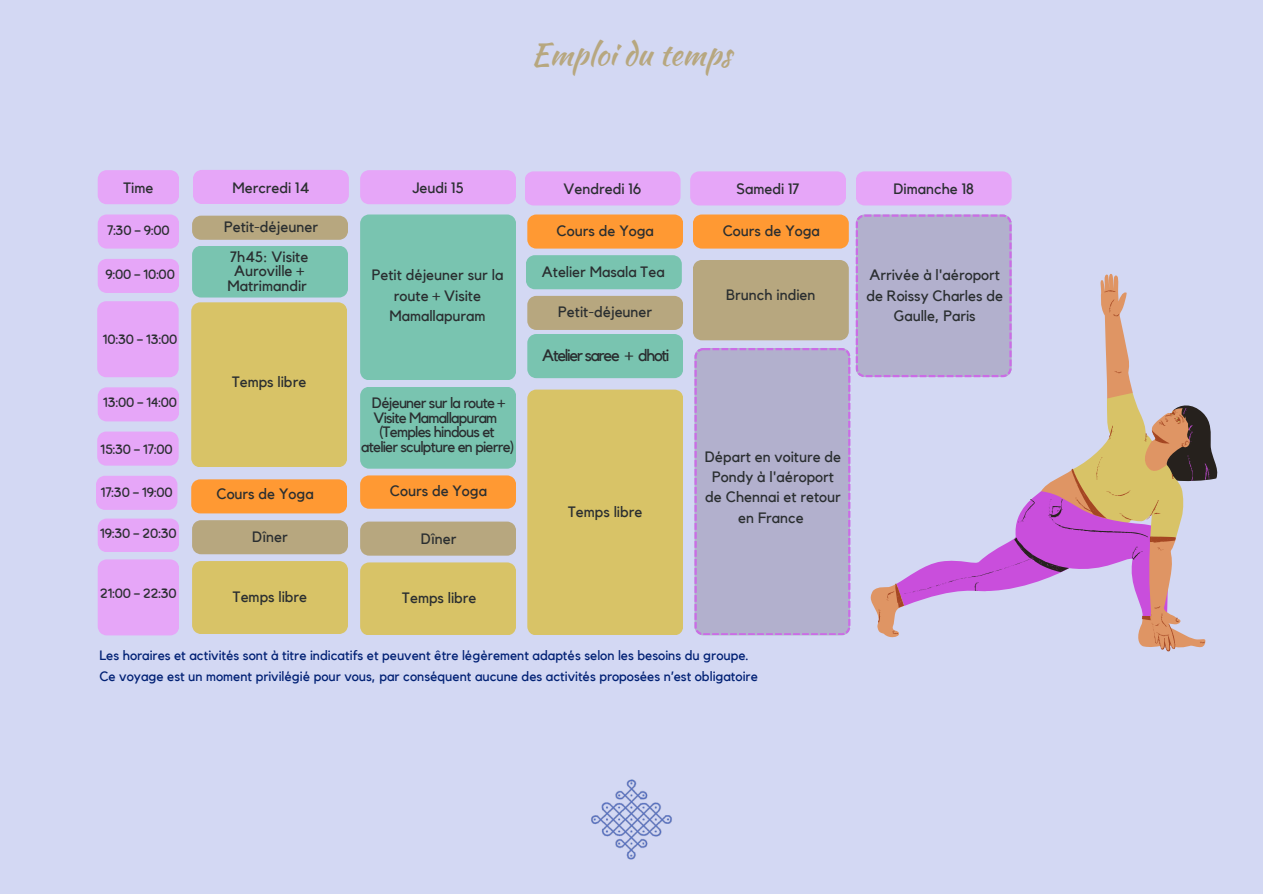
<style>
.page{position:relative;width:1263px;height:894px;background:#fff}
.page>*{position:absolute;margin:0;border:0;box-sizing:border-box;transform-origin:0 0}
.t1{font:30.6px "Kaushan Script";color:#b7a77f}
.t2{font:16.5px "Kollektif";letter-spacing:-.075em;color:#2a2e30}
.t3{font:15px/20.2px "Kollektif";color:#2a2e30;text-align:center}
.t4{font:15px/14.5px "Kollektif";letter-spacing:-.05em;color:#2a2e30;text-align:center}
.t5{font:13.5px "Kollektif";color:#002074}
.t6{font:13.5px "Sniglet";color:#2a2e30}
</style>
<div class="page">
<div style="left:0;top:0;width:1263px;height:893px;background:#d3d8f3"></div>
<img style="left:591px;top:779px;width:81px;height:81px">
<div style="left:98px;top:170px;width:81px;height:34px;background:#e6a6f8"></div>
<div style="left:525px;top:171px;width:155px;height:34px;background:#e6a6f8"></div>
<div style="left:98px;top:214px;width:81px;height:34px;background:#e6a6f8"></div>
<div style="left:98px;top:259px;width:81px;height:34px;background:#e6a6f8"></div>
<div style="left:97px;top:301px;width:82px;height:76px;background:#e6a6f8"></div>
<div style="left:98px;top:387px;width:81px;height:34px;background:#e6a6f8"></div>
<svg style="left:97px;top:431px;width:82px;height:34px;background:#e5a8f7"></svg>
<div style="left:98px;top:518px;width:81px;height:34px;background:#e6a6f8"></div>
<div style="left:98px;top:559px;width:81px;height:76px;background:#e6a6f8"></div>
<div style="left:690px;top:171px;width:156px;height:34px;background:#e6a6f8"></div>
<div style="left:856px;top:171px;width:156px;height:34px;background:#e6a6f8"></div>
<div style="left:527px;top:214px;width:156px;height:34px;background:#f93"></div>
<div style="left:693px;top:214px;width:156px;height:34px;background:#f93"></div>
<div style="left:360px;top:170px;width:156px;height:34px;background:#e6a6f8"></div>
<div style="left:693px;top:260px;width:156px;height:80px;background:#b7a77f"></div>
<div style="left:527px;top:389px;width:156px;height:246px;background:#d8c367"></div>
<div style="left:96px;top:475px;width:81px;height:34px;background:#e6a6f8"></div>
<div style="left:694px;top:348px;width:156px;height:287px;background:#b2b0cd"></div>
<div style="left:360px;top:214px;width:156px;height:166px;background:#79c4b0"></div>
<div style="left:360px;top:387px;width:156px;height:81px;background:#79c4b0"></div>
<div style="left:360px;top:521px;width:156px;height:34px;background:#b7a77f"></div>
<div style="left:360px;top:562px;width:156px;height:73px;background:#d8c367"></div>
<div style="left:360px;top:475px;width:156px;height:33px;background:#f93"></div>
<svg style="left:856px;top:214px;width:362px;height:379px"></svg>
<svg style="left:878px;top:290px;width:327px;height:361px"></svg>
<svg style="left:527px;top:296px;width:156px;height:82px;background:#98b9a0"></svg>
<div style="left:526px;top:255px;width:156px;height:34px;background:#79c4b0"></div>
<div style="left:193px;top:170px;width:156px;height:34px;background:#e6a6f8"></div>
<div style="left:192px;top:520px;width:156px;height:34px;background:#b7a77f"></div>
<div style="left:192px;top:561px;width:156px;height:73px;background:#d8c367"></div>
<div style="left:191px;top:479px;width:156px;height:34px;background:#f93"></div>
<svg style="left:191px;top:246px;width:157px;height:221px;background:#c2c37c"></svg>
<svg style="left:192px;top:215px;width:156px;height:25px;background:#b8a985"></svg>
<p class="t1" style="left:531px;top:31px;width:202px">Emploi du temps</p>
<p class="t3" style="left:123px;top:178px;width:31px">Time</p>
<p class="t6" style="left:107px;top:222px;width:64px">7:30 - 9:00</p>
<p class="t6" style="left:105px;top:266px;width:71px">9:00 - 10:00</p>
<p class="t3" style="left:232px;top:178px;width:79px">Mercredi 14</p>
<p class="t3" style="left:224px;top:217px;width:95px">Petit-déjeuner</p>
<p class="t3" style="left:227px;top:249px;width:82px;line-height:14.5px">7h45: Visite<br>Auroville +<br>Matrimandir</p>
<p class="t3" style="left:412px;top:178px;width:53px">Jeudi 15</p>
<p class="t3" style="left:564px;top:180px;width:79px">Vendredi 16</p>
<p class="t3" style="left:736px;top:180px;width:65px">Samedi 17</p>
<p class="t3" style="left:893px;top:180px;width:82px">Dimanche 18</p>
<p class="t3" style="left:557px;top:221px;width:99px">Cours de Yoga</p>
<p class="t3" style="left:723px;top:221px;width:99px">Cours de Yoga</p>
<p class="t3" style="left:372px;top:265px;width:133px">Petit déjeuner sur la route + Visite<br>Mamallapuram</p>
<p class="t3" style="left:542px;top:262px;width:124px">Atelier Masala Tea</p>
<p class="t3" style="left:558px;top:302px;width:95px">Petit-déjeuner</p>
<p class="t3" style="left:726px;top:285px;width:91px">Brunch indien</p>
<p class="t3" style="left:866px;top:265px;width:138px">Arrivée à l'aéroport de Roissy Charles de<br>Gaulle, Paris</p>
<p class="t6" style="left:103px;top:331px;width:76px">10:30 - 13:00</p>
<p class="t2" style="left:542px;top:347px;width:129px">Atelier saree + dhoti</p>
<p class="t3" style="left:232px;top:372px;width:76px">Temps libre</p>
<p class="t6" style="left:103px;top:394px;width:75px">13:00 - 14:00</p>
<p class="t6" style="left:101px;top:441px;width:74px">15:30 - 17:00</p>
<p class="t6" style="left:101px;top:484px;width:74px">17:30 - 19:00</p>
<p class="t3" style="left:216px;top:484px;width:99px">Cours de Yoga</p>
<p class="t4" style="left:372px;top:396px;width:135px">Déjeuner sur la route +<br>Visite Mamallapuram (Temples hindous et</p>
<p class="t4" style="left:361px;top:440px;width:155px">atelier sculpture en pierre)</p>
<p class="t3" style="left:390px;top:481px;width:99px">Cours de Yoga</p>
<p class="t3" style="left:568px;top:502px;width:76px">Temps libre</p>
<p class="t3" style="left:705px;top:447px;width:138px">Départ en voiture de<br>Pondy à l'aéroport de Chennai et retour en France</p>
<p class="t6" style="left:100px;top:525px;width:78px">19:30 - 20:30</p>
<p class="t3" style="left:252px;top:527px;width:37px">Dîner</p>
<p class="t3" style="left:421px;top:528px;width:37px">Dîner</p>
<p class="t6" style="left:100px;top:584px;width:78px">21:00 - 22:30</p>
<p class="t3" style="left:233px;top:587px;width:76px">Temps libre</p>
<p class="t3" style="left:402px;top:588px;width:76px">Temps libre</p>
<p class="t5" style="left:99px;top:648px;width:651px">Les horaires et activités sont à titre indicatifs et peuvent être légèrement adaptés selon les besoins du groupe.</p>
<p class="t5" style="left:99px;top:670px;width:660px">Ce voyage est un moment privilégié pour vous, par conséquent aucune des activités proposées n’est obligatoire</p>
</div>
